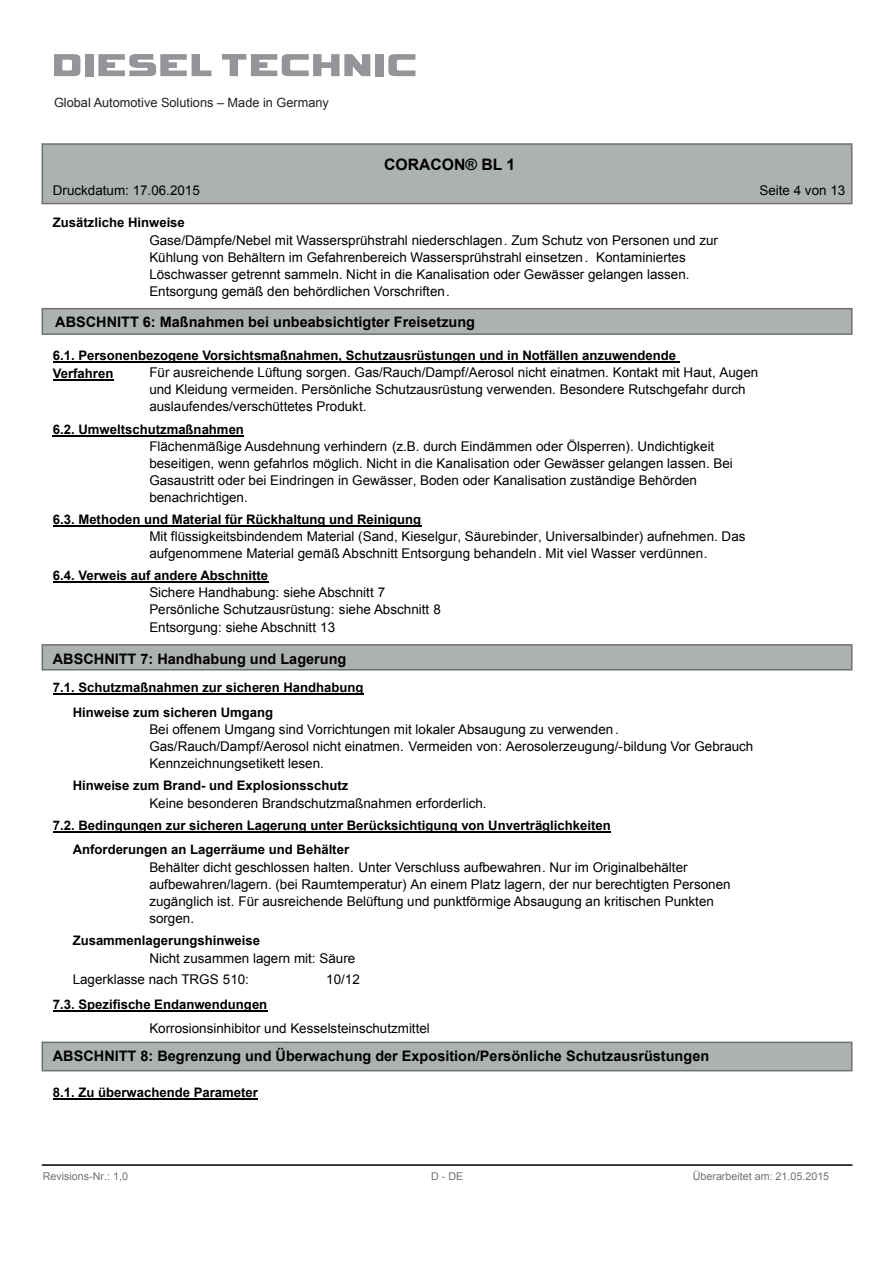
<style>
.page{position:relative;width:893px;height:1263px;background:#fff}
.page>*{position:absolute;margin:0;border:0;box-sizing:border-box;transform-origin:0 0}
.t1{font:700 15.75px "Arial";color:#000002}
.t2{font:700 14.4px "Arial";color:#000002}
.t3{font:13.35px/17.1px "Arial";color:#000002}
.t4{font:700 13.2px/17.9px "Arial";color:#000002}
.t5{font:12.75px "Arial";color:#231f20}
.t6{font:10.8px "Arial";color:#6e7172}
</style>
<div class="page">
<div style="left:42px;top:144px;width:810px;height:60px;background:#adb1b2"></div>
<div style="left:42px;top:143px;width:810px;height:61px;border:2px solid #6e7172"></div>
<div style="left:42px;top:309px;width:810px;height:25px;background:#adb1b2"></div>
<div style="left:42px;top:308px;width:810px;height:27px;border:2px solid #6e7172"></div>
<div style="left:42px;top:645px;width:810px;height:25px;background:#adb1b2"></div>
<div style="left:42px;top:644px;width:810px;height:26px;border:2px solid #6e7172"></div>
<div style="left:42px;top:1042px;width:810px;height:29px;background:#adb1b2"></div>
<div style="left:42px;top:1041px;width:810px;height:30px;border:2px solid #6e7172"></div>
<hr style="left:42px;top:1164px;width:810px;height:2px;background:#000002">
<svg style="left:53px;top:361px;width:25px;height:1px"></svg>
<hr style="left:78px;top:361px;width:261px;height:1px;background:#000002">
<hr style="left:339px;top:361px;width:341px;height:1px;background:#000002">
<hr style="left:53px;top:379px;width:60px;height:1px;background:#000002">
<hr style="left:53px;top:435px;width:191px;height:2px;background:#000002">
<hr style="left:53px;top:525px;width:368px;height:2px;background:#000002">
<hr style="left:53px;top:582px;width:215px;height:1px;background:#000002">
<hr style="left:53px;top:693px;width:311px;height:2px;background:#000002">
<hr style="left:53px;top:831px;width:558px;height:2px;background:#000002">
<hr style="left:53px;top:1010px;width:214px;height:1px;background:#000002">
<hr style="left:53px;top:1098px;width:205px;height:1px;background:#000002">
<svg style="left:54px;top:54px;width:26px;height:22px"></svg>
<div style="left:85px;top:54px;width:8px;height:22px;background:#939598"></div>
<svg style="left:98px;top:54px;width:113px;height:22px"></svg>
<svg style="left:222px;top:54px;width:148px;height:22px"></svg>
<div style="left:375px;top:54px;width:9px;height:22px;background:#939598"></div>
<svg style="left:388px;top:54px;width:27px;height:22px"></svg>
<p class="t5" style="left:54px;top:94px;width:276px">Global Automotive Solutions – Made in Germany</p>
<p class="t1" style="left:384px;top:154px;width:133px">CORACON® BL 1</p>
<p class="t3" style="left:53px;top:182px;width:149px">Druckdatum: 17.06.2015</p>
<p class="t3" style="left:759px;top:182px;width:87px">Seite 4 von 13</p>
<p class="t3" style="left:149px;top:231px;width:570px">Gase/Dämpfe/Nebel mit Wassersprühstrahl niederschlagen. Zum Schutz von Personen und zur Kühlung von Behältern im Gefahrenbereich Wassersprühstrahl einsetzen . Kontaminiertes Löschwasser getrennt sammeln. Nicht in die Kanalisation oder Gewässer gelangen lassen.<br>Entsorgung gemäß den behördlichen Vorschriften.</p>
<p class="t4" style="left:53px;top:214px;width:134px">Zusätzliche Hinweise</p>
<p class="t2" style="left:55px;top:312px;width:421px">ABSCHNITT 6: Maßnahmen bei unbeabsichtigter Freisetzung</p>
<p class="t3" style="left:149px;top:364px;width:610px">Für ausreichende Lüftung sorgen. Gas/Rauch/Dampf/Aerosol nicht einatmen. Kontakt mit Haut, Augen und Kleidung vermeiden. Persönliche Schutzausrüstung verwenden. Besondere Rutschgefahr durch auslaufendes/verschüttetes Produkt.</p>
<p class="t4" style="left:53px;top:346px;width:625px">6.1. Personenbezogene Vorsichtsmaßnahmen, Schutzausrüstungen und in Notfällen anzuwendende<br>Verfahren</p>
<p class="t4" style="left:53px;top:421px;width:193px">6.2. Umweltschutzmaßnahmen</p>
<p class="t3" style="left:149px;top:437px;width:585px">Flächenmäßige Ausdehnung verhindern (z.B. durch Eindämmen oder Ölsperren). Undichtigkeit beseitigen, wenn gefahrlos möglich. Nicht in die Kanalisation oder Gewässer gelangen lassen. Bei Gasaustritt oder bei Eindringen in Gewässer, Boden oder Kanalisation zuständige Behörden benachrichtigen.</p>
<p class="t4" style="left:53px;top:510px;width:370px">6.3. Methoden und Material für Rückhaltung und Reinigung</p>
<p class="t3" style="left:149px;top:528px;width:598px">Mit flüssigkeitsbindendem Material (Sand, Kieselgur, Säurebinder, Universalbinder) aufnehmen. Das aufgenommene Material gemäß Abschnitt Entsorgung behandeln. Mit viel Wasser verdünnen.</p>
<p class="t4" style="left:53px;top:567px;width:217px">6.4. Verweis auf andere Abschnitte</p>
<p class="t3" style="left:149px;top:584px;width:293px">Sichere Handhabung: siehe Abschnitt 7<br>Persönliche Schutzausrüstung: siehe Abschnitt 8<br>Entsorgung: siehe Abschnitt 13</p>
<p class="t2" style="left:53px;top:649px;width:295px">ABSCHNITT 7: Handhabung und Lagerung</p>
<p class="t4" style="left:53px;top:678px;width:312px">7.1. Schutzmaßnahmen zur sicheren Handhabung</p>
<p class="t3" style="left:149px;top:721px;width:606px">Bei offenem Umgang sind Vorrichtungen mit lokaler Absaugung zu verwenden.<br>Gas/Rauch/Dampf/Aerosol nicht einatmen. Vermeiden von: Aerosolerzeugung/-bildung Vor Gebrauch<br>Kennzeichnungsetikett lesen.</p>
<p class="t4" style="left:73px;top:704px;width:202px">Hinweise zum sicheren Umgang</p>
<p class="t4" style="left:73px;top:777px;width:277px">Hinweise zum Brand- und Explosionsschutz</p>
<p class="t4" style="left:53px;top:816px;width:559px">7.2. Bedingungen zur sicheren Lagerung unter Berücksichtigung von Unverträglichkeiten</p>
<p class="t3" style="left:149px;top:859px;width:583px">Behälter dicht geschlossen halten. Unter Verschluss aufbewahren. Nur im Originalbehälter aufbewahren/lagern. (bei Raumtemperatur) An einem Platz lagern, der nur berechtigten Personen zugänglich ist. Für ausreichende Belüftung und punktförmige Absaugung an kritischen Punkten sorgen.</p>
<p class="t3" style="left:149px;top:794px;width:339px">Keine besonderen Brandschutzmaßnahmen erforderlich.</p>
<p class="t4" style="left:73px;top:840px;width:278px">Anforderungen an Lagerräume und Behälter</p>
<p class="t4" style="left:73px;top:932px;width:189px">Zusammenlagerungshinweise</p>
<p class="t3" style="left:73px;top:970px;width:178px">Lagerklasse nach TRGS 510:</p>
<p class="t3" style="left:326px;top:971px;width:35px">10/12</p>
<p class="t4" style="left:53px;top:995px;width:216px">7.3. Spezifische Endanwendungen</p>
<p class="t3" style="left:149px;top:1020px;width:282px">Korrosionsinhibitor und Kesselsteinschutzmittel</p>
<p class="t2" style="left:53px;top:1046px;width:658px">ABSCHNITT 8: Begrenzung und Überwachung der Exposition/Persönliche Schutzausrüstungen</p>
<p class="t4" style="left:53px;top:1083px;width:206px">8.1. Zu überwachende Parameter</p>
<p class="t3" style="left:149px;top:950px;width:207px">Nicht zusammen lagern mit: Säure</p>
<p class="t6" style="left:43px;top:1169px;width:87px">Revisions-Nr.: 1,0</p>
<p class="t6" style="left:431px;top:1169px;width:34px">D - DE</p>
<p class="t6" style="left:693px;top:1169px;width:138px">Überarbeitet am: 21.05.2015</p>
</div>
